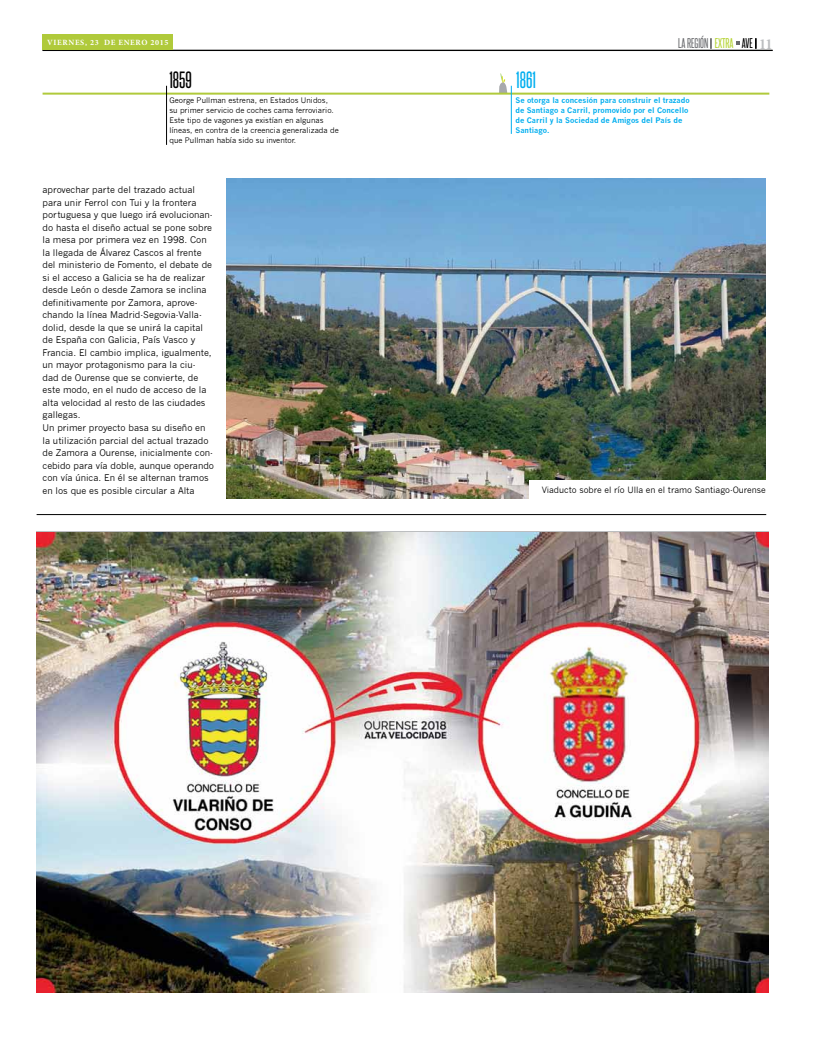
<style>
.page{position:relative;width:823px;height:1049px;background:#fff}
.page>*{position:absolute;margin:0;border:0;box-sizing:border-box;transform-origin:0 0}
.t1{font:20px "Steelfish Rg";color:#000}
.t2{font:20px "Steelfish Rg";color:#00aeef}
.t3{font:12px "Steelfish Rg";color:#b5d334}
.t4{font:12px "Steelfish Rg";color:#6d6e71}
.t5{font:9px/12.5px "News Gothic";color:#000}
.t6{font:8.5px "News Gothic";color:#000}
.t7{font:700 8px "Minion Pro";letter-spacing:.08em;color:#fff}
.t8{font:7.5px/10px "News Gothic";color:#000}
.t9{font:700 7.5px/10px "News Gothic";color:#00aeef}
.s1{color:#000}
.s2{font-family:"Minion Pro";font-weight:700;font-stretch:condensed;font-size:15.3px;color:#bcbec0}
</style>
<div class="page">
<hr style="left:43px;top:50px;width:729px;height:1px;background:#000">
<svg style="left:736px;top:41px;width:3px;height:4px"></svg>
<div style="left:43px;top:34px;width:130px;height:16px;background:#b0ca3b"></div>
<svg style="left:497px;top:73px;width:10px;height:20px"></svg>
<img style="left:37px;top:532px;width:731px;height:460px">
<hr style="left:43px;top:93px;width:725px;height:2px;background:#b0ca3b">
<hr style="left:166px;top:86px;width:1px;height:59px;background:#000">
<hr style="left:510px;top:86px;width:1px;height:48px;background:#00aeef">
<img style="left:226px;top:179px;width:539px;height:320px">
<div style="left:529px;top:480px;width:242px;height:25px;background:#fff"></div>
<hr style="left:37px;top:514px;width:728px;height:1px;background:#000">
<p class="t7" style="left:47px;top:37px;width:123px">VIERNES, 23 DE ENERO 2015</p>
<h2 class="t4" style="left:678px;top:36px;width:32px">LA REGIÓN</h2>
<h2 class="t3" style="left:714px;top:36px;width:59px">EXTRA <span class="s1">AVE</span> <span class="s2">11</span></h2>
<h1 class="t1" style="left:169px;top:67px;width:24px">1859</h1>
<h1 class="t2" style="left:516px;top:67px;width:21px">1861</h1>
<p class="t8" style="left:169px;top:95px;width:171px">George Pullman estrena, en Estados Unidos,<br>su primer servicio de coches cama ferroviario.<br>Este tipo de vagones ya existían en algunas líneas, en contra de la creencia generalizada de que Pullman había sido su inventor.</p>
<p class="t9" style="left:515px;top:95px;width:176px">Se otorga la concesión para construir el trazado de Santiago a Carril, promovido por el Concello de Carril y la Sociedad de Amigos del País de Santiago.</p>
<p class="t5" style="left:43px;top:184px;width:173px">aprovechar parte del trazado actual para unir Ferrol con Tui y la frontera portuguesa y que luego irá evolucionan&shy;do hasta el diseño actual se pone sobre la mesa por primera vez en 1998. Con la llegada de Álvarez Cascos al frente del ministerio de Fomento, el debate de si el acceso a Galicia se ha de realizar desde León o desde Zamora se inclina definitivamente por Zamora, aprove&shy;chando la línea Madrid-Segovia-Valla&shy;dolid, desde la que se unirá la capital de España con Galicia, País Vasco y Francia. El cambio implica, igualmente, un mayor protagonismo para la ciu-<br>dad de Ourense que se convierte, de este modo, en el nudo de acceso de la alta velocidad al resto de las ciudades gallegas.<br>Un primer proyecto basa su diseño en la utilización parcial del actual trazado de Zamora a Ourense, inicialmente con&shy;cebido para vía doble, aunque operando con vía única. En él se alternan tramos en los que es posible circular a Alta</p>
<p class="t6" style="left:541px;top:485px;width:225px">Viaducto sobre el río Ulla en el tramo Santiago-Ourense</p>
</div>
